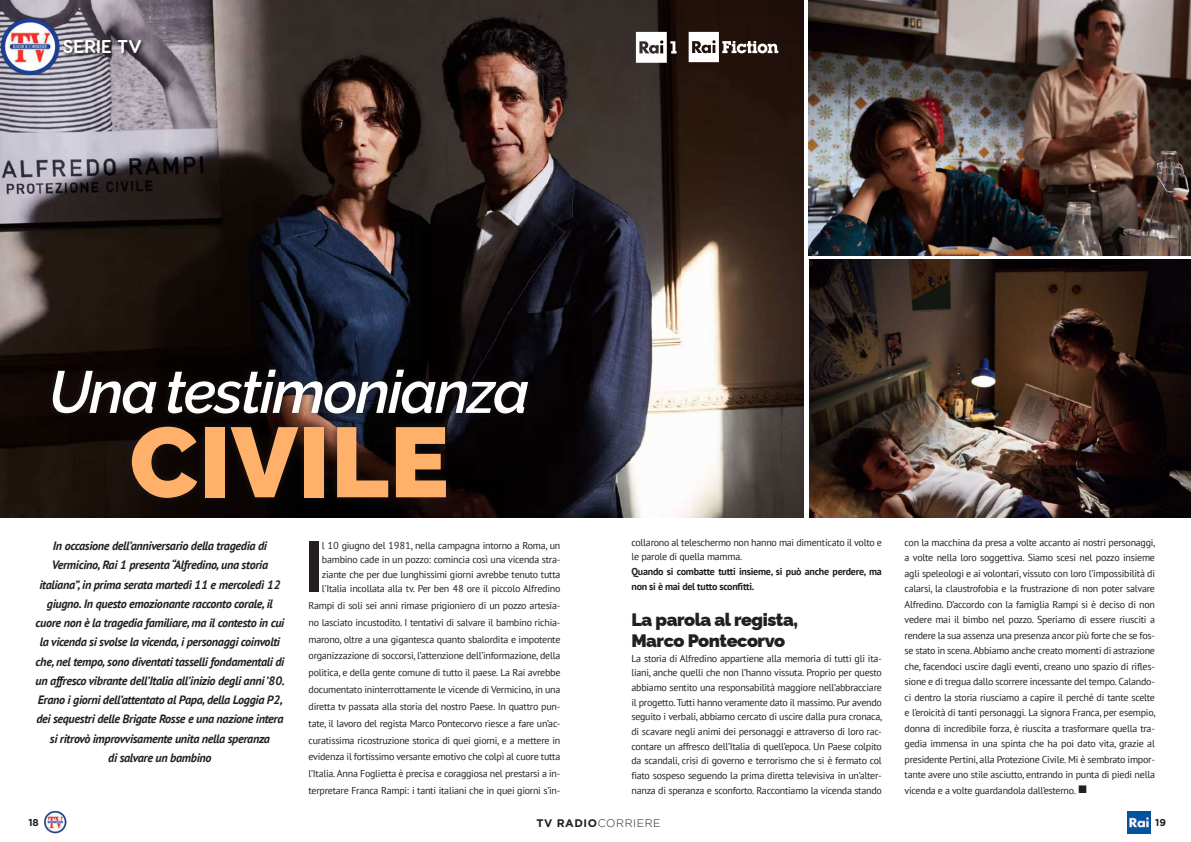
<style>
.page{position:relative;width:1191px;height:842px;background:#fff}
.page>*{position:absolute;margin:0;border:0;box-sizing:border-box;transform-origin:0 0}
.t1{font:900 98.8px "Raleway";letter-spacing:.01em;color:#ffb06a}
.t2{font:700 72.1px "PT Sans";color:#231f20}
.t3{font:italic 600 59.2px "Raleway";letter-spacing:-.03em;color:#fff}
.t4{font:700 18.6px "Visby Round CF";letter-spacing:.01em;color:#fff}
.t5{font:900 18px/21.1px "Raleway";letter-spacing:-.025em;color:#231f20}
.t6{font:italic 700 12.1px/19.3px "PT Sans";letter-spacing:-.025em;color:#231f20;text-align:center}
.t7{font:300 11px "Gotham";letter-spacing:.05em;color:#231f20}
.t8{font:10px/15.5px "PT Sans";letter-spacing:-.025em;color:#231f20;text-align:justify}
.t9{font:700 10px/14.6px "PT Sans";letter-spacing:-.025em;color:#231f20}
.t10{font:700 10px "Gotham";color:#231f20}
.s1{font-weight:700}
</style>
<div class="page">
<img style="left:44px;top:811px;width:22px;height:23px">
<img style="left:1127px;top:811px;width:23px;height:23px">
<img style="left:0;top:0;width:804px;height:517px">
<img style="left:0;top:17px;width:60px;height:60px">
<svg style="left:62px;top:38px;width:84px;height:20px;background:#655f67"></svg>
<div style="left:45px;top:362px;width:490px;height:143px;background:#231f20;opacity:.75"></div>
<svg style="left:688px;top:32px;width:90px;height:30px"></svg>
<svg style="left:636px;top:32px;width:40px;height:31px"></svg>
<img style="left:808px;top:0;width:383px;height:256px">
<img style="left:809px;top:259px;width:382px;height:258px">
<h3 class="t4" style="left:63px;top:34px;width:81px">SERIE TV</h3>
<h3 class="t3" style="left:49px;top:345px;width:482px">Una testimonianza</h3>
<h1 class="t1" style="left:130px;top:384px;width:321px">CIVILE</h1>
<p class="t6" style="left:35px;top:536px;width:251px">In occasione dell’anniversario della tragedia di Vermicino, Rai 1 presenta “Alfredino, una storia italiana”, in prima serata martedì 11 e mercoledì 12 giugno. In questo emozionante racconto corale, il cuore non è la tragedia familiare, ma il contesto in cui la vicenda si svolse la vicenda, i personaggi coinvolti che, nel tempo, sono diventati tasselli fondamentali di un affresco vibrante dell’Italia all’inizio degli anni ’80.<br>Erano i giorni dell’attentato al Papa, della Loggia P2, dei sequestri delle Brigate Rosse e una nazione intera si ritrovò improvvisamente unita nella speranza<br>di salvare un bambino</p>
<h2 class="t2" style="left:303px;top:519px;width:22px">I</h2>
<p class="t8" style="left:322px;top:538px;width:240px;line-height:14.5px">l 10 giugno del 1981, nella campagna intorno a Roma, un bambino cade in un pozzo: comincia così una vicenda stra&shy;ziante che per due lunghissimi giorni avrebbe tenuto tutta l’Italia incollata alla tv. Per ben 48 ore il piccolo Alfredino</p>
<p class="t8" style="left:308px;top:597px;width:253px;line-height:16.8px">Rampi di soli sei anni rimase prigioniero di un pozzo artesia&shy;no lasciato incustodito. I tentativi di salvare il bambino richia&shy;marono, oltre a una gigantesca quanto sbalordita e impotente organizzazione di soccorsi, l’attenzione dell’informazione, della politica, e della gente comune di tutto il paese. La Rai avrebbe documentato ininterrottamente le vicende di Vermicino, in una diretta tv passata alla storia del nostro Paese. In quattro pun&shy;tate, il lavoro del regista Marco Pontecorvo riesce a fare un’ac&shy;curatissima ricostruzione storica di quei giorni, e a mettere in evidenza il fortissimo versante emotivo che colpì al cuore tutta l’Italia. Anna Foglietta è precisa e coraggiosa nel prestarsi a in&shy;terpretare Franca Rampi: i tanti italiani che in quei giorni s’in-</p>
<p class="t8" style="left:631px;top:535px;width:252px;line-height:14.6px">collarono al teleschermo non hanno mai dimenticato il volto e le parole di quella mamma.</p>
<p class="t9" style="left:631px;top:564px;width:252px">Quando si combatte tutti insieme, si può anche perdere, ma non si è mai del tutto sconfitti.</p>
<h3 class="t5" style="left:631px;top:607px;width:168px">La parola al regista,<br>Marco Pontecorvo</h3>
<p class="t8" style="left:631px;top:651px;width:252px;line-height:14.7px">La storia di Alfredino appartiene alla memoria di tutti gli ita&shy;liani, anche quelli che non l’hanno vissuta. Proprio per questo abbiamo sentito una responsabilità maggiore nell’abbracciare il progetto. Tutti hanno veramente dato il massimo. Pur avendo seguito i verbali, abbiamo cercato di uscire dalla pura cronaca, di scavare negli animi dei personaggi e attraverso di loro rac&shy;contare un affresco dell’Italia di quell’epoca. Un Paese colpito da scandali, crisi di governo e terrorismo che si è fermato col fiato sospeso seguendo la prima diretta televisiva in un’alter&shy;nanza di speranza e sconforto. Raccontiamo la vicenda stando</p>
<p class="t8" style="left:904px;top:534px;width:252px">con la macchina da presa a volte accanto ai nostri personaggi, a volte nella loro soggettiva. Siamo scesi nel pozzo insieme agli speleologi e ai volontari, vissuto con loro l’impossibilità di calarsi, la claustrofobia e la frustrazione di non poter salvare Alfredino. D’accordo con la famiglia Rampi si è deciso di non vedere mai il bimbo nel pozzo. Speriamo di essere riusciti a rendere la sua assenza una presenza ancor più forte che se fos&shy;se stato in scena. Abbiamo anche creato momenti di astrazione che, facendoci uscire dagli eventi, creano uno spazio di rifles&shy;sione e di tregua dallo scorrere incessante del tempo. Calando&shy;ci dentro la storia riusciamo a capire il perché di tante scelte e l’eroicità di tanti personaggi. La signora Franca, per esempio, donna di incredibile forza, è riuscita a trasformare quella tra&shy;gedia immensa in una spinta che ha poi dato vita, grazie al presidente Pertini, alla Protezione Civile. Mi è sembrato impor&shy;tante avere uno stile asciutto, entrando in punta di piedi nella vicenda e a volte guardandola dall’esterno. ■</p>
<p class="t10" style="left:28px;top:816px;width:12px">18</p>
<p class="t7" style="left:536px;top:817px;width:126px"><span class="s1">TV RADIO</span>CORRIERE</p>
<p class="t10" style="left:1155px;top:816px;width:12px">19</p>
</div>
